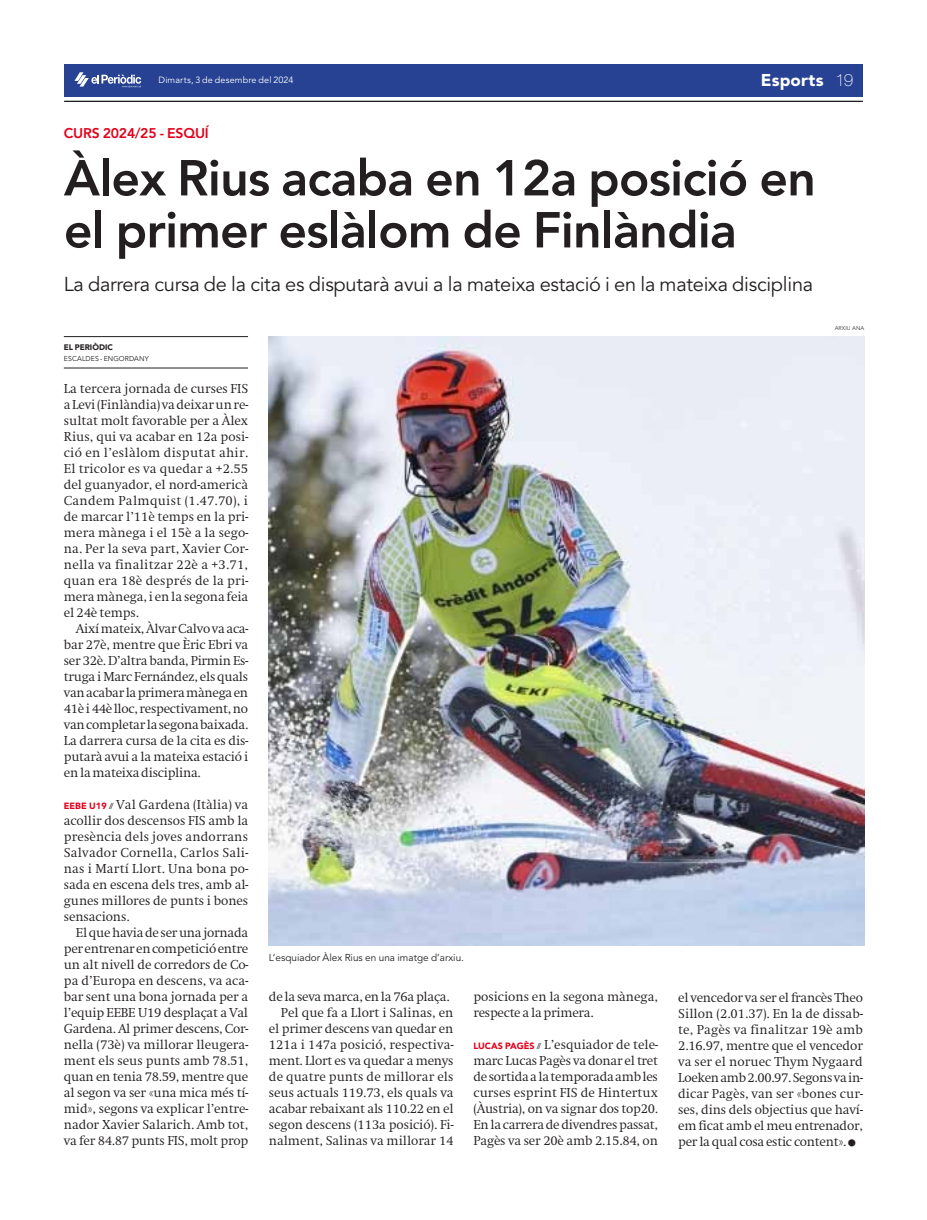
<style>
.page{position:relative;width:927px;height:1220px;background:#fff}
.page>*{position:absolute;margin:0;border:0;box-sizing:border-box;transform-origin:0 0}
.t1{font:800 50px/52px "Avenir LT Std";letter-spacing:-.015em;color:#231f20}
.t2{font:20px "Avenir LT Std";letter-spacing:-.015em;color:#231f20}
.t3{font:900 17px "Avenir LT Std";letter-spacing:.01em;color:#fff}
.t4{font:800 14px "Avenir LT Std";letter-spacing:-.015em;color:#e2001a}
.t5{font:300 12.5px/16px "Swift ND Std";letter-spacing:-.01em;color:#231f20;text-align:justify}
.t6{font:10px "Avenir LT Std";color:#231f20}
.t7{font:9px "Avenir LT Std";letter-spacing:.02em;color:#fff}
.t8{font:900 8px "Avenir LT Std";letter-spacing:.005em;color:#231f20}
.t9{font:7px "Avenir LT Std";letter-spacing:.01em;color:#231f20}
.t10{font:300 5.5px "Avenir LT Std";letter-spacing:.015em;color:#231f20}
.s1{font-family:"Helvetica Neue LT Std";font-weight:100}
.s2{font-family:"Avenir LT Std";font-weight:900;font-size:9px;color:#e2001a}
</style>
<div class="page">
<div style="left:64px;top:64px;width:798px;height:32px;background:#274293"></div>
<svg style="left:74px;top:72px;width:67px;height:16px"></svg>
<hr style="left:64px;top:101px;width:798px;height:1px;background:#231f20">
<img style="left:269px;top:336px;width:595px;height:610px">
<hr style="left:64px;top:336px;width:184px;height:1px;background:#231f20">
<hr style="left:64px;top:368px;width:184px;height:1px;background:#231f20">
<p class="t7" style="left:158px;top:75px;width:136px">Dimarts, 3 de desembre del 2024</p>
<h3 class="t3" style="left:761px;top:70px;width:94px">Esports <span class="s1">19</span></h3>
<p class="t4" style="left:64px;top:125px;width:146px">CURS 2024/25 - ESQUÍ</p>
<h1 class="t1" style="left:64px;top:152px;width:753px">Àlex Rius acaba en 12a posició en el primer eslàlom de Finlàndia</h1>
<h2 class="t2" style="left:64px;top:273px;width:751px">La darrera cursa de la cita es disputarà avui a la mateixa estació i en la mateixa disciplina</h2>
<p class="t8" style="left:64px;top:342px;width:51px">EL PERIÒDIC</p>
<p class="t9" style="left:64px;top:354px;width:86px">ESCALDES - ENGORDANY</p>
<p class="t10" style="left:834px;top:325px;width:31px">ARXIU ANA</p>
<p class="t5" style="left:64px;top:381px;width:186px">La tercera jornada de curses FIS a Levi (Finlàndia) va deixar un re&shy;sultat molt favorable per a Àlex Rius, qui va acabar en 12a posi&shy;ció en l’eslàlom disputat ahir.<br>El tricolor es va quedar a +2.55 del guanyador, el nord-americà Candem Palmquist (1.47.70), i de marcar l’11è temps en la pri&shy;mera mànega i el 15è a la sego&shy;na. Per la seva part, Xavier Cor&shy;nella va finalitzar 22è a +3.71, quan era 18è després de la pri&shy;mera mànega, i en la segona feia el 24è temps.</p>
<p class="t5" style="left:64px;top:621px;width:186px;text-indent:12px">Així mateix, Àlvar Calvo va aca&shy;bar 27è, mentre que Èric Ebri va ser 32è. D’altra banda, Pirmin Es&shy;truga i Marc Fernández, els quals van acabar la primera mànega en 41è i 44è lloc, respectivament, no van completar la segona baixada.<br>La darrera cursa de la cita es dis&shy;putarà avui a la mateixa estació i en la mateixa disciplina.</p>
<p class="t5" style="left:64px;top:797px;width:186px"><span class="s2">EEBE U19</span> Val Gardena (Itàlia) va acollir dos descensos FIS amb la presència dels joves andorrans Salvador Cornella, Carlos Sali&shy;nas i Martí Llort. Una bona po&shy;sada en escena dels tres, amb al&shy;gunes millores de punts i bones sensacions.</p>
<p class="t5" style="left:64px;top:925px;width:186px;text-indent:12px">El que havia de ser una jornada per entrenar en competició entre un alt nivell de corredors de Co&shy;pa d’Europa en descens, va aca&shy;bar sent una bona jornada per a l’equip EEBE U19 desplaçat a Val Gardena. Al primer descens, Cor&shy;nella (73è) va millorar lleugera&shy;ment els seus punts amb 78.51, quan en tenia 78.59, mentre que al segon va ser «una mica més tí&shy;mid», segons va explicar l’entre&shy;nador Xavier Salarich. Amb tot, va fer 84.87 punts FIS, molt prop</p>
<p class="t6" style="left:269px;top:952px;width:197px">L’esquiador Àlex Rius en una imatge d’arxiu.</p>
<p class="t5" style="left:269px;top:989px;width:182px">de la seva marca, en la 76a plaça.</p>
<p class="t5" style="left:281px;top:1005px;width:174px">Pel que fa a Llort i Salinas, en</p>
<p class="t5" style="left:269px;top:1021px;width:186px">el primer descens van quedar en</p>
<p class="t5" style="left:269px;top:1037px;width:186px">121a i 147a posició, respectiva-</p>
<p class="t5" style="left:269px;top:1053px;width:186px">ment. Llort es va quedar a menys</p>
<p class="t5" style="left:269px;top:1069px;width:186px">de quatre punts de millorar els</p>
<p class="t5" style="left:269px;top:1085px;width:186px">seus actuals 119.73, els quals va</p>
<p class="t5" style="left:269px;top:1101px;width:186px">acabar rebaixant als 110.22 en el</p>
<p class="t5" style="left:269px;top:1117px;width:186px">segon descens (113a posició). Fi-</p>
<p class="t5" style="left:269px;top:1133px;width:186px">nalment, Salinas va millorar 14</p>
<p class="t5" style="left:473px;top:989px;width:186px">posicions en la segona mànega, respecte a la primera.</p>
<p class="t5" style="left:473px;top:1037px;width:186px"><span class="s2">LUCAS PAGÈS</span> L’esquiador de tele&shy;marc Lucas Pagès va donar el tret de sortida a la temporada amb les curses esprint FIS de Hintertux (Àustria), on va signar dos top20.<br>En la carrera de divendres passat, Pagès va ser 20è amb 2.15.84, on</p>
<p class="t5" style="left:678px;top:989px;width:186px">el vencedor va ser el francès Theo Sillon (2.01.37). En la de dissab&shy;te, Pagès va finalitzar 19è amb 2.16.97, mentre que el vencedor va ser el noruec Thym Nygaard Loeken amb 2.00.97. Segons va in&shy;dicar Pagès, van ser «bones cur&shy;ses, dins dels objectius que haví&shy;em ficat amb el meu entrenador, per la qual cosa estic content».</p>
</div>
